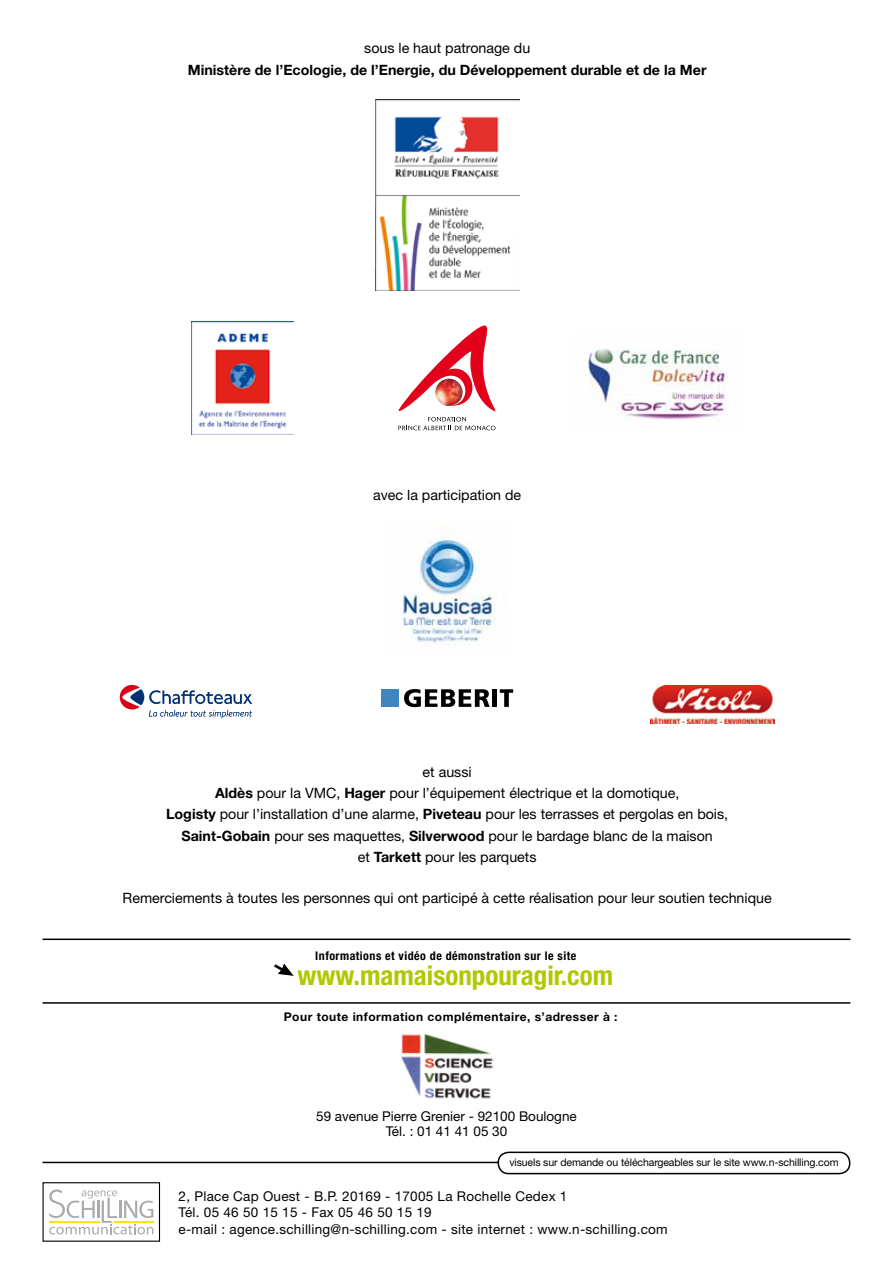
<style>
.page{position:relative;width:893px;height:1263px;background:#fff}
.page>*{position:absolute;margin:0;border:0;box-sizing:border-box;transform-origin:0 0}
.t1{font:700 condensed 27px "Helvetica Neue LT Std";color:#b1c800}
.t2{font:14.25px/21.3px "Helvetica Neue LT Std";color:#000;text-align:center}
.t3{font:700 14.25px "Helvetica Neue LT Std";color:#000}
.t4{font:13.5px/16.2px "Helvetica Neue LT Std";letter-spacing:.02em;color:#000}
.t5{font:13.5px/15px "Helvetica Neue LT Std";color:#000;text-align:center}
.t6{font:700 12px "Helvetica Neue LT Std";letter-spacing:.04em;color:#000}
.t7{font:700 condensed 12px "Helvetica Neue LT Std";letter-spacing:.04em;color:#000}
.t8{font:10.5px "Helvetica Neue LT Std";letter-spacing:-.01em;color:#000}
.s1{font-weight:700}
</style>
<div class="page">
<svg style="left:398px;top:325px;width:97px;height:105px"></svg>
<img style="left:435px;top:379px;width:28px;height:27px;border-radius:14px">
<img style="left:192px;top:321px;width:102px;height:114px">
<img style="left:401px;top:539px;width:96px;height:106px">
<img style="left:588px;top:348px;width:140px;height:72px">
<hr style="left:43px;top:1162px;width:795px;height:1px;background:#000">
<svg style="left:49px;top:1189px;width:104px;height:45px"></svg>
<div style="left:43px;top:1182px;width:117px;height:60px;border:1px solid #000"></div>
<div style="left:498px;top:1152px;width:352px;height:21px;background:#fff;border-radius:11px"></div>
<div style="left:497px;top:1151px;width:353px;height:23px;border:2px solid #000;border-radius:11px"></div>
<hr style="left:43px;top:1002px;width:807px;height:2px;background:#000">
<img style="left:401px;top:1034px;width:92px;height:65px">
<svg style="left:274px;top:963px;width:20px;height:14px"></svg>
<hr style="left:43px;top:938px;width:807px;height:2px;background:#000">
<img style="left:375px;top:99px;width:144px;height:192px">
<svg style="left:120px;top:685px;width:132px;height:33px"></svg>
<img style="left:651px;top:685px;width:124px;height:38px">
<svg style="left:404px;top:689px;width:86px;height:18px"></svg>
<hr style="left:493px;top:689px;width:4px;height:18px;background:#000">
<svg style="left:500px;top:689px;width:13px;height:18px"></svg>
<div style="left:381px;top:689px;width:18px;height:18px;background:#3e85c1"></div>
<p class="t2" style="left:364px;top:37px;width:168px">sous le haut patronage du</p>
<p class="t3" style="left:188px;top:61px;width:520px">Ministère de l’Ecologie, de l’Energie, du Développement durable et de la Mer</p>
<p class="t2" style="left:373px;top:484px;width:150px">avec la participation de</p>
<p class="t2" style="left:166px;top:761px;width:564px">et aussi<br><span class="s1">Aldès</span> pour la VMC, <span class="s1">Hager</span> pour l’équipement électrique et la domotique,<br><span class="s1">Logisty</span> pour l’installation d’une alarme, <span class="s1">Piveteau</span> pour les terrasses et pergolas en bois, <span class="s1">Saint-Gobain</span> pour ses maquettes, <span class="s1">Silverwood</span> pour le bardage blanc de la maison<br>et <span class="s1">Tarkett</span> pour les parquets</p>
<p class="t2" style="left:123px;top:887px;width:651px">Remerciements à toutes les personnes qui ont participé à cette réalisation pour leur soutien technique</p>
<p class="t7" style="left:315px;top:949px;width:262px">Informations et vidéo de démonstration sur le site</p>
<h1 class="t1" style="left:298px;top:959px;width:317px">www.mamaisonpouragir.com</h1>
<p class="t6" style="left:284px;top:1009px;width:335px">Pour toute information complémentaire, s’adresser à :</p>
<p class="t5" style="left:316px;top:1108px;width:262px">59 avenue Pierre Grenier - 92100 Boulogne<br>Tél. : 01 41 41 05 30</p>
<p class="t8" style="left:509px;top:1156px;width:331px">visuels sur demande ou téléchargeables sur le site www.n-schilling.com</p>
<p class="t4" style="left:179px;top:1188px;width:491px">2, Place Cap Ouest - B.P. 20169 - 17005 La Rochelle Cedex 1<br>Tél. 05 46 50 15 15 - Fax 05 46 50 15 19<br>e-mail : agence.schilling@n-schilling.com - site internet : www.n-schilling.com</p>
</div>
